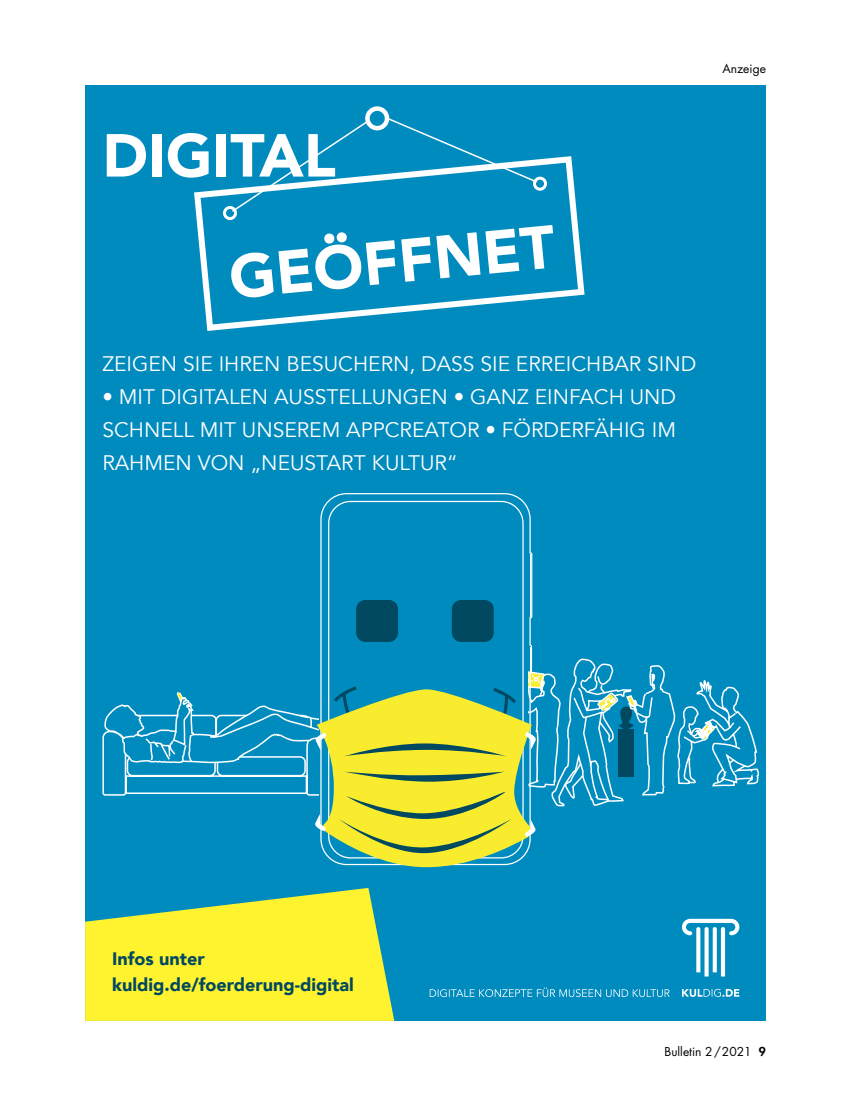
<style>
.page{position:relative;width:851px;height:1106px;background:#fff}
.page>*{position:absolute;margin:0;border:0;box-sizing:border-box;transform-origin:0 0}
.t1{font:900 60px "Avenir";color:#fff}
.t2{font:21px/33px "Avenir";color:#fff;text-align:justify}
.t3{font:900 18px/25.5px "Avenir";color:#004960}
.t4{font:12px "Futura LT Pro";color:#000}
.s1{font-weight:800}
</style>
<div class="page">
<div style="left:85px;top:85px;width:680px;height:935px;background:#008bbf"></div>
<svg style="left:532px;top:665px;width:227px;height:131px"></svg>
<svg style="left:550px;top:658px;width:106px;height:149px"></svg>
<svg style="left:320px;top:493px;width:212px;height:196px"></svg>
<hr style="left:529px;top:554px;width:1px;height:62px;background:#fff">
<svg style="left:526px;top:646px;width:18px;height:42px"></svg>
<svg style="left:324px;top:689px;width:208px;height:178px"></svg>
<div style="left:356px;top:600px;width:42px;height:42px;background:#004960;border-radius:9px"></div>
<div style="left:452px;top:600px;width:41px;height:42px;background:#004960;border-radius:9px"></div>
<svg style="left:525px;top:732px;width:11px;height:17px"></svg>
<svg style="left:525px;top:819px;width:11px;height:17px"></svg>
<svg style="left:102px;top:678px;width:415px;height:175px"></svg>
<svg style="left:194px;top:156px;width:391px;height:175px"></svg>
<svg style="left:231px;top:121px;width:137px;height:92px"></svg>
<div style="left:365px;top:106px;width:24px;height:24px;border:4px solid #fff;border-radius:50%"></div>
<div style="left:223px;top:206px;width:14px;height:14px;border:3px solid #fff;border-radius:50%"></div>
<div style="left:533px;top:177px;width:14px;height:14px;border:3px solid #fff;border-radius:50%"></div>
<svg style="left:385px;top:116px;width:153px;height:68px"></svg>
<svg style="left:85px;top:888px;width:309px;height:132px;fill:#fff22f"></svg>
<svg style="left:682px;top:918px;width:57px;height:58px"></svg>
<svg style="left:682px;top:988px;width:57px;height:8px"></svg>
<svg style="left:429px;top:987px;width:240px;height:10px"></svg>
<h1 class="t1" style="left:102px;top:104px;width:235px">DIGITAL</h1>
<h1 class="t1" style="left:225px;top:225px;width:328px;rotate:-5deg">GEÖFFNET</h1>
<p class="t2" style="left:102px;top:348px;width:595px">ZEIGEN SIE IHREN BESUCHERN, DASS SIE ERREICHBAR SIND</p>
<p class="t2" style="left:102px;top:381px;width:575px">• MIT DIGITALEN AUSSTELLUNGEN • GANZ EINFACH UND SCHNELL MIT UNSEREM APPCREATOR • FÖRDERFÄHIG IM RAHMEN VON „NEUSTART KULTUR“</p>
<p class="t4" style="left:722px;top:60px;width:45px">Anzeige</p>
<p class="t3" style="left:112px;top:945px;width:243px">Infos unter kuldig.de/foerderung-digital</p>
<p class="t4" style="left:664px;top:1043px;width:103px">Bulletin 2/2021 <span class="s1">9</span></p>
</div>
